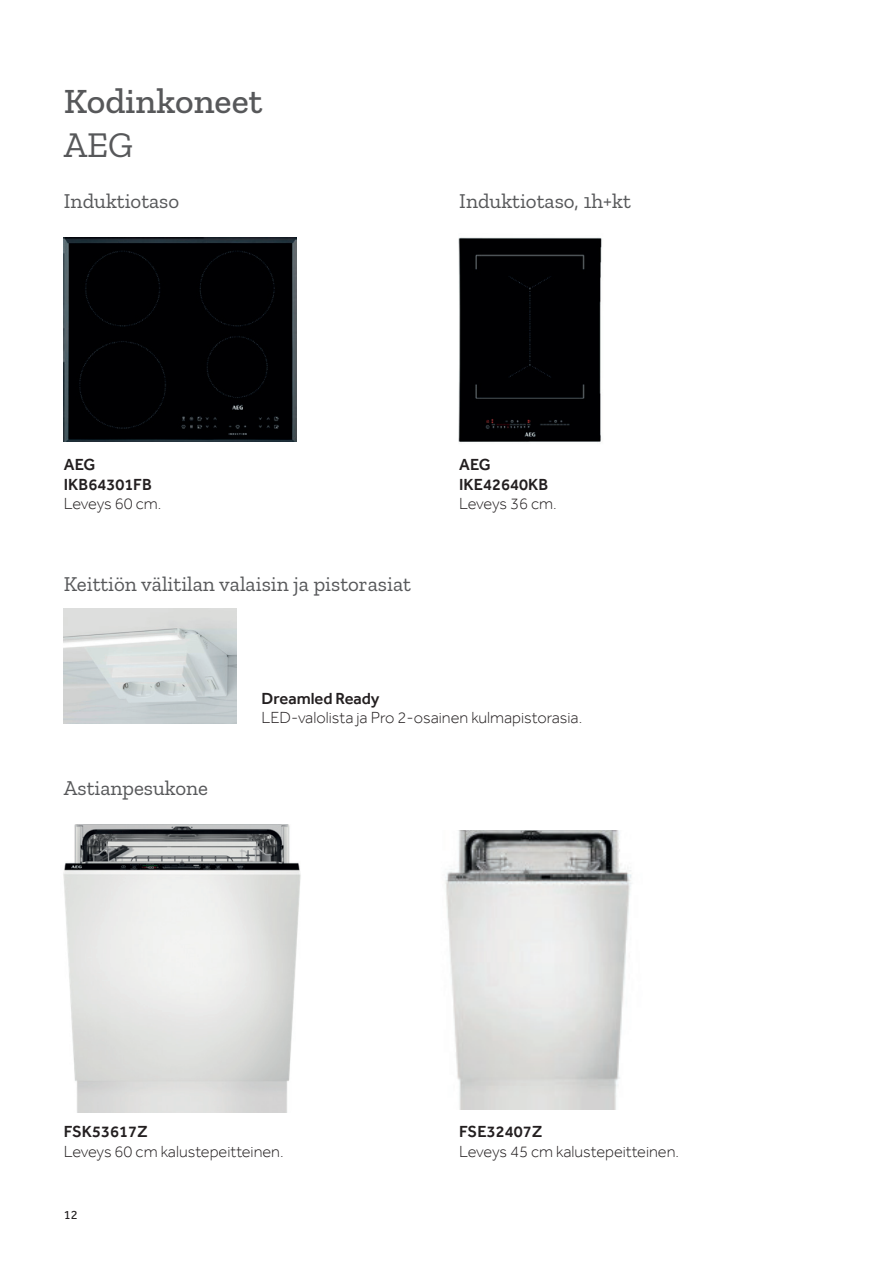
<style>
.page{position:relative;width:893px;height:1263px;background:#fff}
.page>*{position:absolute;margin:0;border:0;box-sizing:border-box;transform-origin:0 0}
.t1{font:500 36px "Zilla Slab";color:#57585a}
.t2{font:36px "Zilla Slab";color:#57585a}
.t3{font:21px "Zilla Slab";color:#57585a}
.t4{font:300 16.5px "Effra";color:#231f20}
.t5{font:500 16.5px/19.5px "Effra";color:#231f20}
.t6{font:300 16.5px "Effra";letter-spacing:-.02em;color:#231f20}
.t7{font:12.75px "Effra";color:#231f20}
</style>
<div class="page">
<img style="left:64px;top:238px;width:233px;height:204px">
<img style="left:458px;top:237px;width:144px;height:205px">
<img style="left:63px;top:825px;width:238px;height:288px">
<img style="left:445px;top:830px;width:187px;height:279px">
<img style="left:64px;top:609px;width:172px;height:114px">
<h1 class="t1" style="left:64px;top:81px;width:200px">Kodinkoneet</h1>
<h1 class="t2" style="left:64px;top:125px;width:71px">AEG</h1>
<p class="t3" style="left:64px;top:189px;width:117px">Induktiotaso</p>
<p class="t3" style="left:459px;top:189px;width:173px">Induktiotaso, 1h+kt</p>
<p class="t5" style="left:64px;top:455px;width:90px">AEG<br>IKB64301FB</p>
<p class="t6" style="left:64px;top:494px;width:99px">Leveys 60 cm.</p>
<p class="t3" style="left:64px;top:572px;width:349px">Keittiön välitilan valaisin ja pistorasiat</p>
<p class="t5" style="left:459px;top:455px;width:91px">AEG<br>IKE42640KB</p>
<p class="t6" style="left:459px;top:494px;width:99px">Leveys 36 cm.</p>
<p class="t3" style="left:64px;top:776px;width:146px">Astianpesukone</p>
<p class="t5" style="left:261px;top:688px;width:119px">Dreamled Ready</p>
<p class="t4" style="left:261px;top:708px;width:322px">LED-valolista ja Pro 2-osainen kulmapistorasia.</p>
<p class="t5" style="left:64px;top:1121px;width:86px">FSK53617Z</p>
<p class="t4" style="left:64px;top:1141px;width:221px">Leveys 60 cm kalustepeitteinen.</p>
<p class="t7" style="left:64px;top:1207px;width:15px">12</p>
<p class="t5" style="left:459px;top:1121px;width:85px">FSE32407Z</p>
<p class="t4" style="left:459px;top:1141px;width:221px">Leveys 45 cm kalustepeitteinen.</p>
</div>
